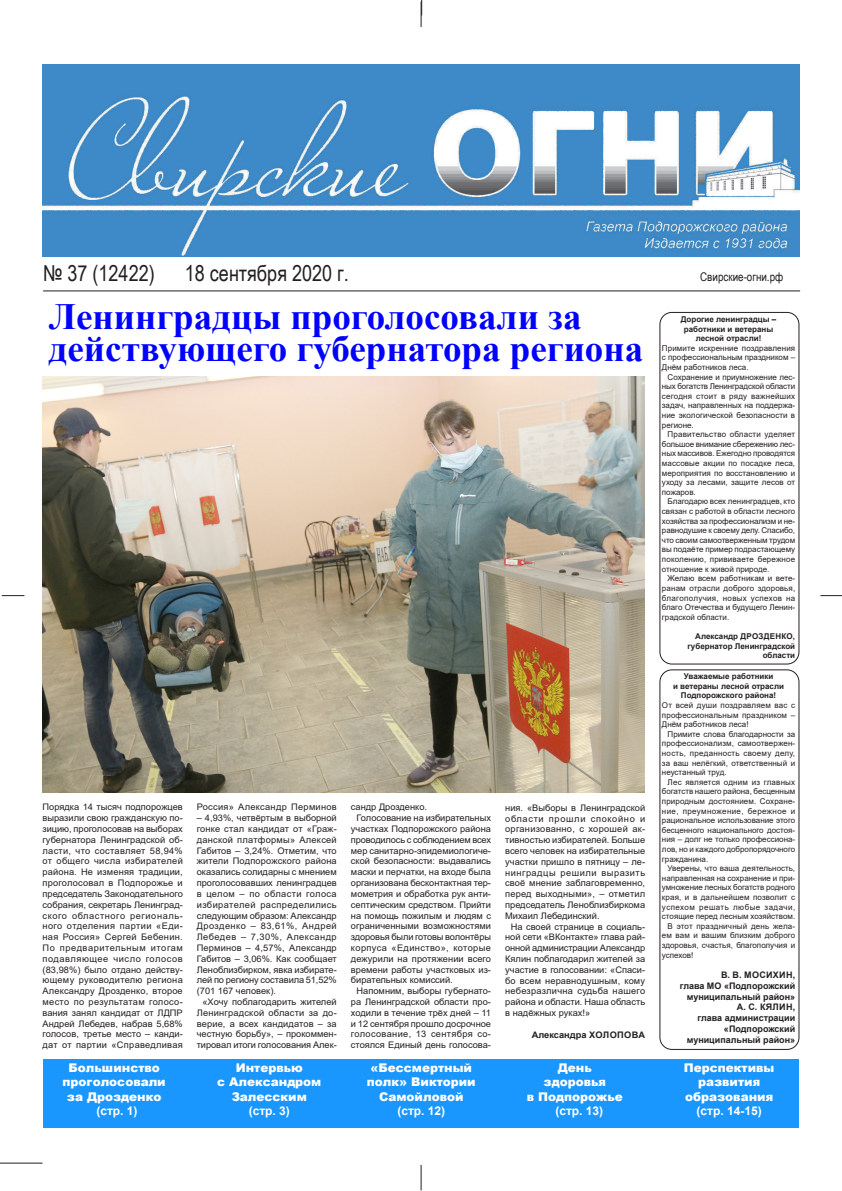
<style>
.page{position:relative;width:842px;height:1191px;background:#fff}
.page>*{position:absolute;margin:0;border:0;box-sizing:border-box;transform-origin:0 0}
.Основной_заголовок{font:700 37px/32px "Times New Roman";color:#00f}
.Основной_заголовок-2{font:22px "Arial Narrow";color:#231f20}
.Основной_текст{font:900 12px "Arial";color:#fff}
.Основной_текст-2{font:700 12px "Arial";color:#fff}
.Основной_заголовок-3{font:12px "Arial Narrow";color:#231f20}
.Основной_текст-3{font:9px/10.8px "Arial";color:#231f20;text-align:justify}
.Подпись{font:700 9px/10.8px "Arial";color:#231f20;text-align:right}
.Основной_текст-4{font:9px "Arial";letter-spacing:.03em;color:#231f20}
.Подпись-2{font:700 9px "Arial";letter-spacing:.035em;color:#231f20}
.Основной_текст-5{font:8px/9.6px "Arial";color:#231f20;text-align:justify}
.Основной_текст-6{font:700 8px "Arial";color:#231f20}
.Подпись-3{font:700 8px/9.6px "Arial";color:#231f20;text-align:right}
</style>
<div class="page">
<hr style="left:0;top:1162px;width:42px;height:1px;background:#231f20">
<svg style="left:421px;top:1165px;width:1px;height:25px"></svg>
<svg style="left:820px;top:595px;width:22px;height:1px"></svg>
<svg style="left:2px;top:595px;width:22px;height:1px"></svg>
<svg style="left:421px;top:0;width:1px;height:27px"></svg>
<img style="left:42px;top:65px;width:757px;height:192px">
<hr style="left:43px;top:291px;width:757px;height:1px;background:#231f20">
<img style="left:42px;top:376px;width:603px;height:416px">
<div style="left:659px;top:312px;width:140px;height:352px;border:1px solid #231f20;border-radius:12px"></div>
<div style="left:659px;top:669px;width:140px;height:381px;border:1px solid #231f20;border-radius:12px"></div>
<div style="left:43px;top:1059px;width:756px;height:69px;background:#1a96ff"></div>
<p class="Основной_заголовок-2" style="left:43px;top:257px;width:113px">№ 37 (12422)</p>
<p class="Основной_заголовок-2" style="left:185px;top:257px;width:166px">18 сентября 2020 г.</p>
<p class="Основной_заголовок-3" style="left:700px;top:268px;width:85px">Свирские-огни.рф</p>
<p class="Основной_заголовок" style="left:49px;top:300px;width:596px">Ленинградцы проголосовали за действующего губернатора региона</p>
<p class="Основной_текст-6" style="left:681px;top:313px;width:97px">Дорогие ленинградцы –</p>
<p class="Основной_текст-6" style="left:684px;top:323px;width:91px">работники и ветераны</p>
<p class="Основной_текст-6" style="left:696px;top:333px;width:67px">лесной отрасли!</p>
<p class="Основной_текст-5" style="left:662px;top:343px;width:135px">Примите искренние поздравления с профессиональным праздником – Днём работников леса.</p>
<p class="Основной_текст-5" style="left:662px;top:372px;width:135px;text-indent:6px">Сохранение и приумножение лес&shy;ных богатств Ленинградской области сегодня стоит в ряду важнейших задач, направленных на поддержа&shy;ние экологической безопасности в регионе.</p>
<p class="Основной_текст-5" style="left:662px;top:429px;width:135px;text-indent:6px">Правительство области уделяет большое внимание сбережению лес&shy;ных массивов. Ежегодно проводятся массовые акции по посадке леса, мероприятия по восстановлению и уходу за лесами, защите лесов от пожаров.</p>
<p class="Основной_текст-5" style="left:662px;top:497px;width:135px;text-indent:6px">Благодарю всех ленинградцев, кто связан с работой в области лесного хозяйства за профессионализм и не&shy;равнодушие к своему делу. Спасибо, что своим самоотверженным трудом вы подаёте пример подрастающему поколению, прививаете бережное отношение к живой природе.</p>
<p class="Основной_текст-5" style="left:662px;top:573px;width:135px;text-indent:6px">Желаю всем работникам и вете&shy;ранам отрасли доброго здоровья, благополучия, новых успехов на благо Отечества и будущего Ленин&shy;градской области.</p>
<p class="Подпись-3" style="left:688px;top:631px;width:109px">Александр ДРОЗДЕНКО, губернатор Ленинградской области</p>
<p class="Основной_текст-6" style="left:684px;top:670px;width:91px">Уважаемые работники</p>
<p class="Основной_текст-6" style="left:673px;top:680px;width:112px">и ветераны лесной отрасли</p>
<p class="Основной_текст-6" style="left:681px;top:690px;width:97px">Подпорожского района!</p>
<p class="Основной_текст-5" style="left:662px;top:700px;width:135px">От всей души поздравляем вас с профессиональным праздником – Днём работников леса!</p>
<p class="Основной_текст-5" style="left:662px;top:729px;width:135px;text-indent:6px">Примите слова благодарности за профессионализм, самоотвержен&shy;ность, преданность своему делу, за ваш нелёгкий, ответственный и неустанный труд.</p>
<p class="Основной_текст-5" style="left:662px;top:777px;width:135px;text-indent:6px">Лес является одним из главных богатств нашего района, бесценным природным достоянием. Сохране&shy;ние, преумножение, бережное и рациональное использование этого бесценного национального достоя&shy;ния – долг не только профессиона&shy;лов, но и каждого добропорядочного гражданина.</p>
<p class="Основной_текст-5" style="left:662px;top:863px;width:135px;text-indent:6px">Уверены, что ваша деятельность, направленная на сохранение и при&shy;умножение лесных богатств родного края, и в дальнейшем позволит с успехом решать любые задачи, стоящие перед лесным хозяйством.</p>
<p class="Основной_текст-5" style="left:662px;top:921px;width:135px;text-indent:6px">В этот праздничный день жела&shy;ем вам и вашим близким доброго здоровья, счастья, благополучия и успехов!</p>
<p class="Подпись-2" style="left:721px;top:968px;width:76px">В. В. МОСИХИН,</p>
<p class="Подпись" style="left:680px;top:980px;width:117px">глава МО «Подпорожский муниципальный район»</p>
<p class="Подпись" style="left:737px;top:1002px;width:60px">А. С. КЯЛИН,</p>
<p class="Подпись" style="left:687px;top:1012px;width:110px">глава администрации «Подпорожский муниципальный район»</p>
<p class="Основной_текст-3" style="left:43px;top:802px;width:142px">Порядка 14 тысяч подпорожцев выразили свою гражданскую по&shy;зицию, проголосовав на выборах губернатора Ленинградской об&shy;ласти, что составляет 58,94% от общего числа избирателей района. Не изменяя традиции, проголосовал в Подпорожье и председатель Законодательного собрания, секретарь Ленинград&shy;ского областного региональ&shy;ного отделения партии «Еди&shy;ная Россия» Сергей Бебенин.<br>По предварительным итогам подавляющее число голосов (83,98%) было отдано действу&shy;ющему руководителю региона Александру Дрозденко, второе место по результатам голосо&shy;вания занял кандидат от ЛДПР Андрей Лебедев, набрав 5,68% голосов, третье место – канди&shy;дат от партии «Справедливая</p>
<p class="Основной_текст-4" style="left:197px;top:801px;width:142px">Россия» Александр Перминов</p>
<p class="Основной_текст-3" style="left:351px;top:802px;width:78px">сандр Дрозденко.</p>
<p class="Основной_текст-3" style="left:351px;top:812px;width:142px;text-indent:6px">Голосование на избирательных участках Подпорожского района проводилось с соблюдением всех мер санитарно-эпидемиологиче&shy;ской безопасности: выдавались маски и перчатки, на входе была организована бесконтактная тер&shy;мометрия и обработка рук анти&shy;септическим средством. Прийти на помощь пожилым и людям с ограниченными возможностями здоровья были готовы волонтёры корпуса «Единство», которые дежурили на протяжении всего времени работы участковых из&shy;бирательных комиссий.</p>
<p class="Основной_текст-3" style="left:351px;top:985px;width:142px;text-indent:6px">Напомним, выборы губернато&shy;ра Ленинградской области про&shy;ходили в течение трёх дней – 11 и 12 сентября прошло досрочное голосование, 13 сентября со&shy;стоялся Единый день голосова-</p>
<p class="Основной_текст-3" style="left:505px;top:802px;width:142px">ния. «Выборы в Ленинградской области прошли спокойно и организованно, с хорошей ак&shy;тивностью избирателей. Больше всего человек на избирательные участки пришло в пятницу – ле&shy;нинградцы решили выразить своё мнение заблаговременно, перед выходными», – отметил председатель Леноблизбиркома Михаил Лебединский.</p>
<p class="Основной_текст-3" style="left:505px;top:921px;width:142px;text-indent:6px">На своей странице в социаль&shy;ной сети «ВКонтакте» глава рай&shy;онной администрации Александр Кялин поблагодарил жителей за участие в голосовании: «Спаси&shy;бо всем неравнодушным, кому небезразлична судьба нашего района и области. Наша область в надёжных руках!»</p>
<p class="Подпись" style="left:532px;top:1029px;width:115px">Александра ХОЛОПОВА</p>
<p class="Основной_текст-3" style="left:197px;top:812px;width:142px">– 4,93%, четвёртым в выборной гонке стал кандидат от «Граж&shy;данской платформы» Алексей Габитов – 3,24%. Отметим, что жители Подпорожского района оказались солидарны с мнением проголосовавших ленинградцев в целом – по области голоса избирателей распределились следующим образом: Александр Дрозденко – 83,61%, Андрей Лебедев – 7,30%, Александр Перминов – 4,57%, Александр Габитов – 3,06%. Как сообщает Леноблизбирком, явка избирате&shy;лей по региону составила 51,52% (701 167 человек).</p>
<p class="Основной_текст-3" style="left:197px;top:996px;width:142px;text-indent:6px">«Хочу поблагодарить жителей Ленинградской области за до&shy;верие, а всех кандидатов – за честную борьбу», – прокоммен&shy;тировал итоги голосования Алек-</p>
<p class="Основной_текст" style="left:69px;top:1059px;width:93px">Большинство</p>
<p class="Основной_текст" style="left:63px;top:1073px;width:105px">проголосовали</p>
<p class="Основной_текст" style="left:67px;top:1087px;width:96px">за Дрозденко</p>
<p class="Основной_текст-2" style="left:96px;top:1102px;width:43px">(стр. 1)</p>
<p class="Основной_текст" style="left:236px;top:1059px;width:69px">Интервью</p>
<p class="Основной_текст" style="left:217px;top:1073px;width:106px">с Александром</p>
<p class="Основной_текст" style="left:232px;top:1087px;width:77px">Залесским</p>
<p class="Основной_текст-2" style="left:249px;top:1102px;width:43px">(стр. 3)</p>
<p class="Основной_текст" style="left:371px;top:1059px;width:103px">«Бессмертный</p>
<p class="Основной_текст" style="left:367px;top:1073px;width:110px">полк» Виктории</p>
<p class="Основной_текст" style="left:379px;top:1087px;width:86px">Самойловой</p>
<p class="Основной_текст-2" style="left:397px;top:1102px;width:49px">(стр. 12)</p>
<p class="Основной_текст" style="left:558px;top:1059px;width:36px">День</p>
<p class="Основной_текст" style="left:544px;top:1073px;width:64px">здоровья</p>
<p class="Основной_текст" style="left:527px;top:1087px;width:97px">в Подпорожье</p>
<p class="Основной_текст-2" style="left:555px;top:1102px;width:49px">(стр. 13)</p>
<p class="Основной_текст" style="left:684px;top:1059px;width:92px">Перспективы</p>
<p class="Основной_текст" style="left:698px;top:1073px;width:64px">развития</p>
<p class="Основной_текст" style="left:685px;top:1087px;width:90px">образования</p>
<p class="Основной_текст-2" style="left:696px;top:1102px;width:67px">(стр. 14-15)</p>
</div>
